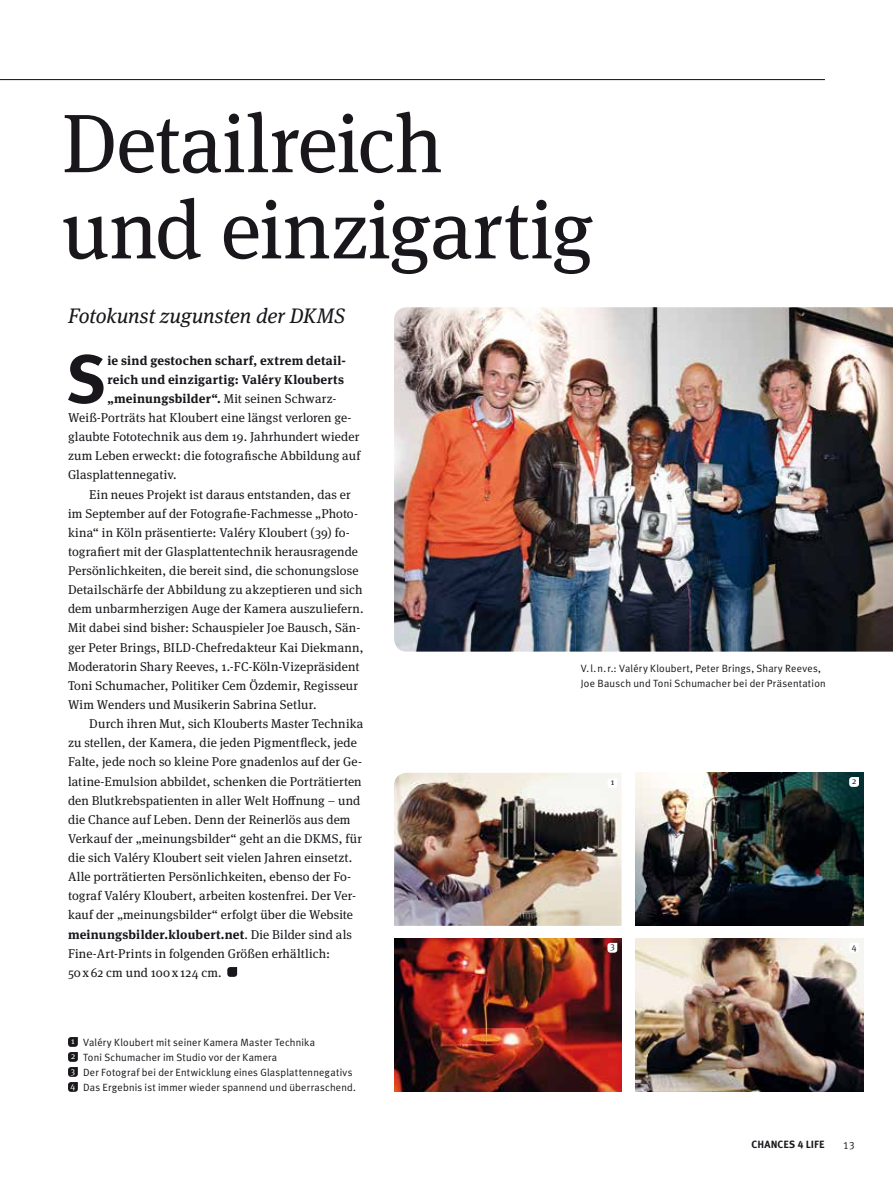
<style>
.page{position:relative;width:893px;height:1191px;background:#fff}
.page>*{position:absolute;margin:0;border:0;box-sizing:border-box;transform-origin:0 0}
.t1{font:82.8px/86.1px "Meta Serif OT";letter-spacing:-.01em;color:#1a171c}
.t2{font:700 67.8px "Meta Plus";color:#1a171c}
.t3{font:italic 21px "Meta Serif OT";letter-spacing:-.005em;color:#1a171c}
.t4{font:12.75px "Meta Serif OT";letter-spacing:.01em;color:#1a171c}
.t5{font:700 12.75px "Meta Serif OT";letter-spacing:.015em;color:#1a171c}
.t6{font:10.5px/15px "Meta Plus Normal";letter-spacing:.02em;color:#1a171c}
.t7{font:10.5px "Meta Plus Bold Caps";letter-spacing:.01em;color:#1a171c}
.t8{font:10.5px "Meta Plus Normal Caps";color:#1a171c}
.t9{font:9px "Meta Serif OT";color:#1a171c}
.s1{font-weight:400}
</style>
<div class="page">
<svg style="left:227px;top:967px;width:10px;height:10px"></svg>
<img style="left:394px;top:307px;width:499px;height:344px">
<svg style="left:68px;top:1037px;width:10px;height:9px"></svg>
<svg style="left:68px;top:1052px;width:10px;height:9px"></svg>
<svg style="left:68px;top:1067px;width:10px;height:9px"></svg>
<svg style="left:68px;top:1082px;width:10px;height:9px"></svg>
<img style="left:394px;top:773px;width:227px;height:153px">
<svg style="left:607px;top:778px;width:10px;height:10px"></svg>
<img style="left:636px;top:773px;width:227px;height:153px">
<svg style="left:849px;top:777px;width:10px;height:10px"></svg>
<img style="left:394px;top:938px;width:227px;height:153px">
<svg style="left:607px;top:943px;width:10px;height:9px"></svg>
<img style="left:636px;top:938px;width:227px;height:153px">
<svg style="left:849px;top:943px;width:10px;height:9px"></svg>
<hr style="left:0;top:79px;width:825px;height:1px;background:#1a171c">
<h1 class="t1" style="left:62px;top:100px;width:534px">Detailreich und einzigartig</h1>
<h3 class="t3" style="left:68px;top:303px;width:279px">Fotokunst zugunsten der DKMS</h3>
<h2 class="t2" style="left:67px;top:340px;width:41px">S</h2>
<p class="t5" style="left:108px;top:352px;width:240px">ie sind gestochen scharf, extrem detail-</p>
<p class="t5" style="left:108px;top:371px;width:238px">reich und einzigartig: Valéry Klouberts</p>
<p class="t5" style="left:108px;top:390px;width:229px">„meinungsbilder“. <span class="s1">Mit seinen Schwarz-</span></p>
<p class="t4" style="left:68px;top:409px;width:285px">Weiß-Porträts hat Kloubert eine längst verloren ge-</p>
<p class="t4" style="left:68px;top:429px;width:293px">glaubte Fototechnik aus dem 19. Jahrhundert wieder</p>
<p class="t4" style="left:68px;top:448px;width:294px">zum Leben erweckt: die fotografische Abbildung auf</p>
<p class="t4" style="left:68px;top:467px;width:110px">Glasplattennegativ.</p>
<p class="t4" style="left:89px;top:486px;width:263px">Ein neues Projekt ist daraus entstanden, das er</p>
<p class="t4" style="left:68px;top:505px;width:292px">im September auf der Fotografie-Fachmesse „Photo-</p>
<p class="t4" style="left:68px;top:524px;width:283px">kina“ in Köln präsentierte: Valéry Kloubert (39) fo-</p>
<p class="t4" style="left:68px;top:543px;width:292px">tografiert mit der Glasplattentechnik herausragende</p>
<p class="t4" style="left:68px;top:562px;width:292px">Persönlichkeiten, die bereit sind, die schonungslose</p>
<p class="t4" style="left:68px;top:582px;width:296px">Detailschärfe der Abbildung zu akzeptieren und sich</p>
<p class="t4" style="left:68px;top:601px;width:297px">dem unbarmherzigen Auge der Kamera auszuliefern.</p>
<p class="t4" style="left:68px;top:620px;width:294px">Mit dabei sind bisher: Schauspieler Joe Bausch, Sän-</p>
<p class="t4" style="left:68px;top:639px;width:297px">ger Peter Brings, BILD-Chefredakteur Kai Diekmann,</p>
<p class="t4" style="left:68px;top:658px;width:293px">Moderatorin Shary Reeves, 1.-FC-Köln-Vizepräsident</p>
<p class="t4" style="left:68px;top:677px;width:292px">Toni Schumacher, Politiker Cem Özdemir, Regisseur</p>
<p class="t4" style="left:68px;top:696px;width:250px">Wim Wenders und Musikerin Sabrina Setlur.</p>
<p class="t4" style="left:89px;top:715px;width:276px">Durch ihren Mut, sich Klouberts Master Technika</p>
<p class="t4" style="left:68px;top:735px;width:290px">zu stellen, der Kamera, die jeden Pigmentfleck, jede</p>
<p class="t4" style="left:68px;top:754px;width:296px">Falte, jede noch so kleine Pore gnadenlos auf der Ge-</p>
<p class="t4" style="left:68px;top:773px;width:295px">latine-Emulsion abbildet, schenken die Porträtierten</p>
<p class="t4" style="left:68px;top:792px;width:294px">den Blutkrebspatienten in aller Welt Hoffnung – und</p>
<p class="t4" style="left:68px;top:811px;width:284px">die Chance auf Leben. Denn der Reinerlös aus dem</p>
<p class="t4" style="left:68px;top:830px;width:296px">Verkauf der „meinungsbilder“ geht an die DKMS, für</p>
<p class="t4" style="left:68px;top:849px;width:286px">die sich Valéry Kloubert seit vielen Jahren einsetzt.</p>
<p class="t4" style="left:68px;top:868px;width:285px">Alle porträtierten Persönlichkeiten, ebenso der Fo-</p>
<p class="t4" style="left:68px;top:888px;width:290px">tograf Valéry Kloubert, arbeiten kostenfrei. Der Ver-</p>
<p class="t4" style="left:68px;top:907px;width:287px">kauf der „meinungsbilder“ erfolgt über die Website</p>
<p class="t5" style="left:68px;top:926px;width:286px">meinungsbilder.kloubert.net<span class="s1">. Die Bilder sind als</span></p>
<p class="t4" style="left:68px;top:945px;width:264px">Fine-Art-Prints in folgenden Größen erhältlich:</p>
<p class="t4" style="left:68px;top:964px;width:155px">50x62 cm und 100x124 cm.</p>
<p class="t6" style="left:71px;top:1035px;width:287px"><sup>1</sup> Valéry Kloubert mit seiner Kamera Master Technika<br><sup>2</sup> Toni Schumacher im Studio vor der Kamera<br><sup>3</sup> Der Fotograf bei der Entwicklung eines Glasplattennegativs <sup>4</sup> Das Ergebnis ist immer wieder spannend und überraschend.</p>
<p class="t6" style="left:581px;top:661px;width:246px">V.l.n.r.: Valéry Kloubert, Peter Brings, Shary Reeves,<br>Joe Bausch und Toni Schumacher bei der Präsentation</p>
<p class="t9" style="left:611px;top:776px;width:5px">1</p>
<p class="t9" style="left:852px;top:775px;width:6px">2</p>
<p class="t9" style="left:610px;top:940px;width:6px">3</p>
<p class="t9" style="left:852px;top:941px;width:6px">4</p>
<p class="t7" style="left:751px;top:1138px;width:75px">CHANCES 4 LIFE</p>
<p class="t8" style="left:843px;top:1138px;width:13px">13</p>
</div>
